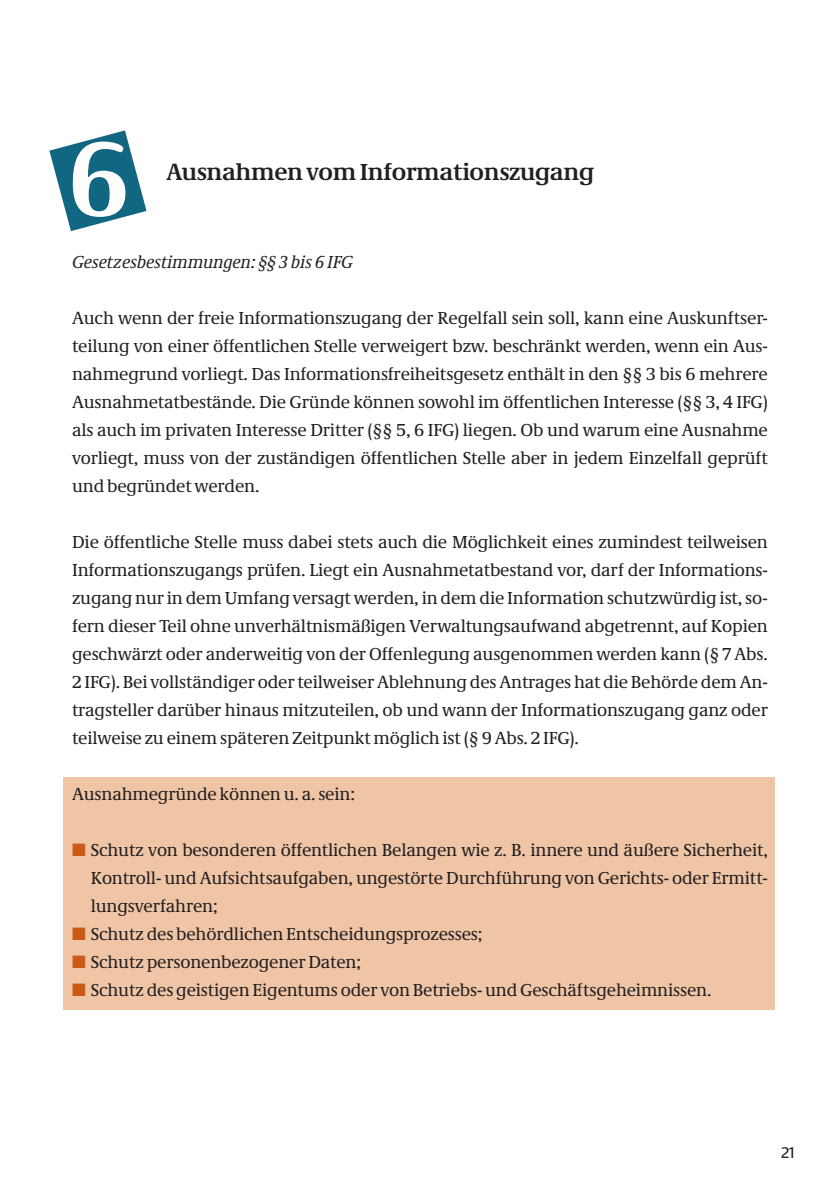
<style>
.page{position:relative;width:840px;height:1191px;background:#fff}
.page>*{position:absolute;margin:0;border:0;box-sizing:border-box;transform-origin:0 0}
.t1{font:700 110px "Neue Demos";color:#fff}
.t2{font:700 24px "Neue Demos";letter-spacing:-.015em;color:#231f20}
.t3{font:18px/28px "Neue Demos";letter-spacing:-.01em;color:#231f20;text-align:justify}
.t4{font:italic 18px "Neue Demos";letter-spacing:-.01em;color:#231f20}
.t5{font:16px "Neue Praxis";color:#231f20}
.s1{color:#c85b18}
</style>
<div class="page">
<div style="left:63px;top:776px;width:711px;height:233px;background:#efc5a6"></div>
<svg style="left:49px;top:130px;width:97px;height:101px"></svg>
<p class="t1" style="left:68px;top:112px;width:63px">6</p>
<p class="t2" style="left:166px;top:157px;width:429px">Ausnahmen vom Informationszugang</p>
<p class="t4" style="left:72px;top:251px;width:282px">Gesetzesbestimmungen: §§ 3 bis 6 IFG</p>
<p class="t3" style="left:72px;top:304px;width:697px">Auch wenn der freie Informationszugang der Regelfall sein soll, kann eine Auskunftser&shy;teilung von einer öffentlichen Stelle verweigert bzw. beschränkt werden, wenn ein Aus&shy;nahmegrund vorliegt. Das Informationsfreiheitsgesetz enthält in den §§ 3 bis 6 mehrere Ausnahmetatbestände. Die Gründe können sowohl im öffentlichen Interesse (§§ 3, 4 IFG) als auch im privaten Interesse Dritter (§§ 5, 6 IFG) liegen. Ob und warum eine Ausnahme vorliegt, muss von der zuständigen öffentlichen Stelle aber in jedem Einzelfall geprüft und begründet werden.</p>
<p class="t3" style="left:72px;top:528px;width:697px">Die öffentliche Stelle muss dabei stets auch die Möglichkeit eines zumindest teilweisen Informationszugangs prüfen. Liegt ein Ausnahmetatbestand vor, darf der Informations&shy;zugang nur in dem Umfang versagt werden, in dem die Information schutzwürdig ist, so&shy;fern dieser Teil ohne unverhältnismäßigen Verwaltungsaufwand abgetrennt, auf Kopien geschwärzt oder anderweitig von der Offenlegung ausgenommen werden kann (§ 7 Abs.<br>2 IFG). Bei vollständiger oder teilweiser Ablehnung des Antrages hat die Behörde dem An&shy;tragsteller darüber hinaus mitzuteilen, ob und wann der Informationszugang ganz oder teilweise zu einem späteren Zeitpunkt möglich ist (§ 9 Abs. 2 IFG).</p>
<p class="t3" style="left:72px;top:780px;width:284px">Ausnahmegründe können u. a. sein:</p>
<p class="t3" style="left:91px;top:836px;width:678px;text-indent:-19px"><span class="s1">■</span> Schutz von besonderen öffentlichen Belangen wie z. B. innere und äußere Sicherheit, Kontroll- und Aufsichtsaufgaben, ungestörte Durchführung von Gerichts- oder Ermitt&shy;lungsverfahren;</p>
<p class="t3" style="left:72px;top:920px;width:412px"><span class="s1">■</span> Schutz des behördlichen Entscheidungsprozesses;</p>
<p class="t3" style="left:72px;top:948px;width:290px"><span class="s1">■</span> Schutz personenbezogener Daten;</p>
<p class="t3" style="left:72px;top:976px;width:640px"><span class="s1">■</span> Schutz des geistigen Eigentums oder von Betriebs- und Geschäftsgeheimnissen.</p>
<p class="t5" style="left:780px;top:1142px;width:15px">21</p>
</div>
